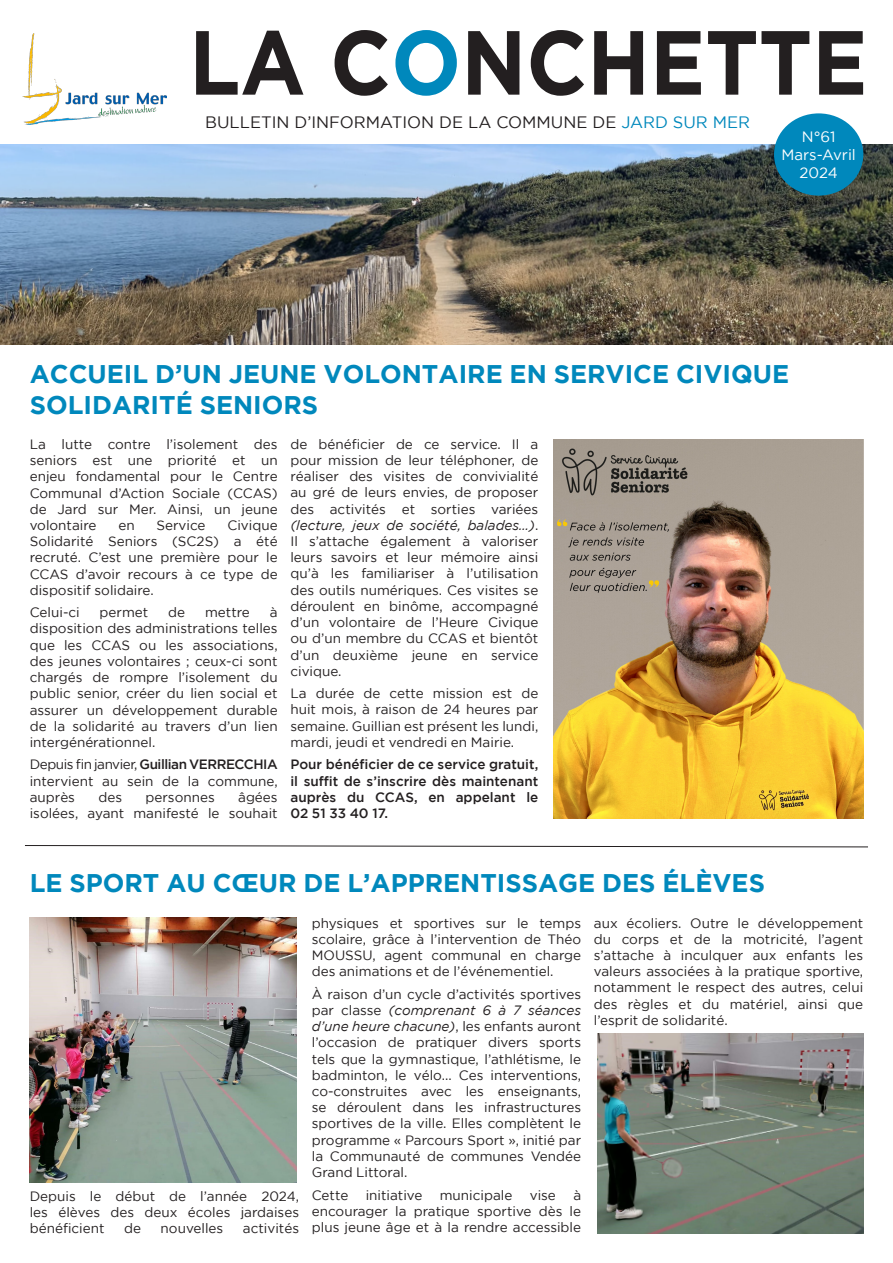
<style>
.page{position:relative;width:893px;height:1263px;background:#fff}
.page>*{position:absolute;margin:0;border:0;box-sizing:border-box;transform-origin:0 0}
.t1{font:700 90.75px "Gotham";color:#231f20;scale:.91 1}
.t2{font:700 25.5px/30.6px "Gotham";color:#0088bc}
.t3{font:16.5px "Gotham";color:#231f20}
.t4{font:15px/18px "Gotham";color:#fff;text-align:center}
.t5{font:13.5px/16.2px "Gotham";color:#231f20;text-align:justify}
.t6{font:500 13.5px/16.2px "Gotham";color:#231f20;text-align:justify}
.s1{color:#0088bc}
.s2{font-weight:500}
.s3{font-style:italic}
</style>
<div class="page">
<img style="left:22px;top:33px;width:145px;height:92px">
<img style="left:0;top:145px;width:893px;height:199px">
<div style="left:774px;top:113px;width:89px;height:83px;background:#0088bc;border-radius:50%"></div>
<svg style="left:25px;top:845px;width:843px;height:3px"></svg>
<img style="left:30px;top:918px;width:266px;height:264px">
<img style="left:553px;top:439px;width:310px;height:380px">
<img style="left:597px;top:1033px;width:266px;height:200px">
<h1 class="t1" style="left:189px;top:10px;width:747px">LA C<span class="s1">O</span>NCHETTE</h1>
<p class="t3" style="left:205px;top:113px;width:546px">Bulleti n d’i nformation de la commune de <span class="s1">Jard sur M er</span></p>
<p class="t4" style="left:781px;top:127px;width:76px">N °61<br>Mars-Avril<br>2024</p>
<h2 class="t2" style="left:30px;top:358px;width:761px">ACCUEIL D’UN JEUNE VOLONTAIRE EN SERVICE CIVIQUE<br>SOLIDARITÉ SENIORS</h2>
<p class="t5" style="left:30px;top:436px;width:249px">La lutte contre l’isolement des seniors est une priorité et un enjeu fondamental pour le Centre Communal d’Action Sociale (CCAS) de Jard sur Mer. Ainsi, un jeune volontaire</p>
<p class="t5" style="left:30px;top:517px;width:249px;text-indent:198px">Civique Solidarité Seniors (SC2S) a été recruté. C’est une première pour le CCAS d’avoir recours à ce type de dispositif solidaire.</p>
<p class="t5" style="left:30px;top:604px;width:52px">Celui-ci</p>
<p class="t5" style="left:100px;top:604px;width:50px">permet</p>
<p class="t5" style="left:168px;top:604px;width:18px">de</p>
<p class="t5" style="left:205px;top:604px;width:46px">mettre</p>
<p class="t5" style="left:118px;top:517px;width:18px">en</p>
<p class="t5" style="left:157px;top:517px;width:51px">Service</p>
<p class="t5" style="left:30px;top:604px;width:249px;text-indent:240px">à disposition des administrations telles que les CCAS ou les associations, des jeunes volontaires ; ceux-ci sont chargés de rompre l’isolement du public senior, créer du lien social et assurer un développement durable de la solidarité au travers d’un lien intergénérationnel.</p>
<p class="t5" style="left:30px;top:756px;width:249px">Depuis fin janvier, <span class="s2">Guillian VERRECCHIA </span>intervient au sein de la commune, auprès</p>
<p class="t5" style="left:30px;top:789px;width:249px;text-align:right">âgées<br>isolées, ayant manifesté le souhait</p>
<p class="t5" style="left:98px;top:789px;width:25px">des</p>
<p class="t5" style="left:146px;top:789px;width:71px">personnes</p>
<p class="t5" style="left:290px;top:436px;width:249px">de bénéficier de ce service. Il a pour mission de leur téléphoner, de réaliser des visites de convivialité au gré de leurs envies, de proposer des activités et sorties variées <span class="s3">(lecture, jeux de société, balades…)</span>.<br>Il s’attache également à valoriser leurs savoirs et leur mémoire ainsi qu’à les familiariser à l’utilisation des outils numériques. Ces visites se déroulent en binôme, accompagné d’un volontaire de l’Heure Civique ou d’un membre du CCAS et bientôt d’un deuxième jeune en service civique.</p>
<p class="t5" style="left:290px;top:685px;width:249px">La durée de cette mission est de huit mois, à raison de 24 heures par semaine. Guillian est présent les lundi, mardi, jeudi et vendredi en Mairie.</p>
<p class="t6" style="left:290px;top:756px;width:249px">Pour bénéficier de ce service gratuit, il suffit de s’inscrire dès maintenant auprès du CCAS, en appelant le 02 51 33 40 17.</p>
<h2 class="t2" style="left:30px;top:867px;width:93px">LE SPORT</h2>
<h2 class="t2" style="left:166px;top:867px;width:276px">AU CŒUR DE L’APPRENTISSA</h2>
<h2 class="t2" style="left:558px;top:867px;width:62px">GE DES</h2>
<h2 class="t2" style="left:662px;top:867px;width:68px">ÉLÈVES</h2>
<p class="t5" style="left:30px;top:1187px;width:271px">Depuis le début de l’année 2024, les élèves des deux écoles jardaises bénéficient</p>
<p class="t5" style="left:124px;top:1220px;width:18px">de</p>
<p class="t5" style="left:161px;top:1220px;width:64px">nouvelles</p>
<p class="t5" style="left:243px;top:1220px;width:58px">activités</p>
<p class="t5" style="left:312px;top:914px;width:271px">physiques et sportives sur le temps scolaire, grâce à l’intervention de Théo Moussu, agent communal en charge des animations et de l’événementiel.</p>
<p class="t5" style="left:312px;top:986px;width:271px">À raison d’un cycle d’activités sportives par classe <span class="s3">(comprenant 6 à 7 séances d’une heure chacune)</span>, les enfants auront l’occasion de pratiquer divers sports tels que la gymnastique, l’athlétisme, le badminton, le vélo... Ces interventions, co-construites avec les enseignants, se déroulent dans les infrastructures sportives de la ville. Elles complètent le programme « Parcours Sport », initié par la Communauté de communes Vendée Grand Littoral.</p>
<p class="t5" style="left:312px;top:1186px;width:38px">Cette</p>
<p class="t5" style="left:366px;top:1186px;width:58px">initiative</p>
<p class="t5" style="left:440px;top:1186px;width:74px">municipale</p>
<p class="t5" style="left:530px;top:1186px;width:28px">vise</p>
<p class="t5" style="left:312px;top:1186px;width:271px;text-indent:261px">à encourager la pratique sportive dès le plus jeune âge et à la rendre accessible</p>
<p class="t5" style="left:594px;top:914px;width:271px">aux écoliers. Outre le développement du corps et de la motricité, l’agent s’attache à inculquer aux enfants les valeurs associées à la pratique sportive, notamment le respect des autres, celui des règles et du matériel, ainsi que l’esprit de solidarité.</p>
</div>
